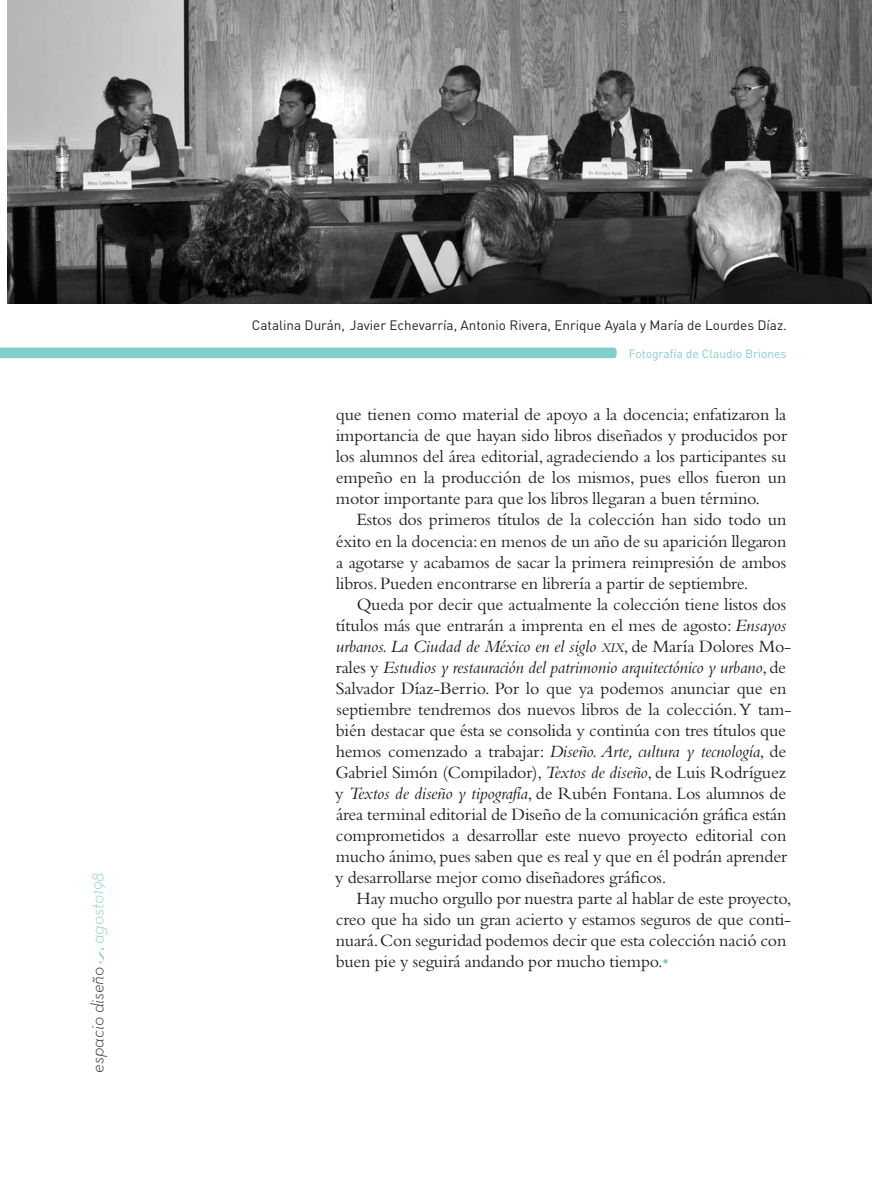
<style>
.page{position:relative;width:872px;height:1191px;background:#fff}
.page>*{position:absolute;margin:0;border:0;box-sizing:border-box;transform-origin:0 0}
.t1{font:18px "Bembo Std";letter-spacing:-.01em;color:#231f20}
.t2{font:italic 18px "Bembo Std";letter-spacing:-.01em;color:#231f20}
.t3{font:italic 300 18px "Neutra Text";letter-spacing:-.01em;color:#231f20}
.t4{font:13.5px "DIN Pro";color:#231f20}
.t5{font:12px "DIN Pro";color:#82ceca}
.s1{color:#82ceca}
.s2{font-style:italic}
.s3{font-size:13.65px}
.s4{font-style:normal}
</style>
<div class="page">
<svg style="left:99px;top:948px;width:6px;height:15px"></svg>
<img style="left:8px;top:0;width:864px;height:304px">
<svg style="left:0;top:347px;width:616px;height:11px;background:#88d0cc"></svg>
<p class="t3" style="left:86px;top:1072px;width:201px;rotate:-90deg">espacio diseño <span class="s1">agosto198</span></p>
<p class="t4" style="left:252px;top:316px;width:536px">Catalina Durán, Javier Echevarría, Antonio Rivera, Enrique Ayala y María de Lourdes Díaz.</p>
<p class="t5" style="left:629px;top:345px;width:159px">Fotografía de Claudio Briones</p>
<p class="t1" style="left:336px;top:404px;width:452px">que tienen como material de apoyo a la docencia; enfatizaron la</p>
<p class="t1" style="left:336px;top:425px;width:453px">importancia de que hayan sido libros diseñados y producidos por</p>
<p class="t1" style="left:336px;top:446px;width:452px">los alumnos del área editorial, agradeciendo a los participantes su</p>
<p class="t1" style="left:336px;top:467px;width:452px">empeño en la producción de los mismos, pues ellos fueron un</p>
<p class="t1" style="left:336px;top:488px;width:426px">motor importante para que los libros llegaran a buen término.</p>
<p class="t1" style="left:356px;top:509px;width:431px">Estos dos primeros títulos de la colección han sido todo un</p>
<p class="t1" style="left:336px;top:530px;width:452px">éxito en la docencia: en menos de un año de su aparición llegaron</p>
<p class="t1" style="left:336px;top:551px;width:451px">a agotarse y acabamos de sacar la primera reimpresión de ambos</p>
<p class="t1" style="left:336px;top:572px;width:414px">libros. Pueden encontrarse en librería a partir de septiembre.</p>
<p class="t1" style="left:357px;top:593px;width:431px">Queda por decir que actualmente la colección tiene listos dos</p>
<p class="t1" style="left:336px;top:614px;width:452px">títulos más que entrarán a imprenta en el mes de agosto: <span class="s2">Ensayos</span></p>
<p class="t2" style="left:336px;top:635px;width:457px">urbanos. La Ciudad de México en el siglo <span class="s3">xix</span><span class="s4">, de María Dolores Mo-</span></p>
<p class="t2" style="left:336px;top:656px;width:452px"><span class="s4">rales y</span> Estudios y restauración del patrimonio arquitectónico y urbano<span class="s4">, de</span></p>
<p class="t1" style="left:336px;top:677px;width:452px">Salvador Díaz-Berrio. Por lo que ya podemos anunciar que en</p>
<p class="t1" style="left:336px;top:698px;width:456px">septiembre tendremos dos nuevos libros de la colección. Y tam-</p>
<p class="t1" style="left:336px;top:719px;width:452px">bién destacar que ésta se consolida y continúa con tres títulos que</p>
<p class="t2" style="left:336px;top:740px;width:452px"><span class="s4">hemos comenzado a trabajar:</span> Diseño. Arte, cultura y tecnología<span class="s4">, de</span></p>
<p class="t1" style="left:335px;top:761px;width:452px">Gabriel Simón (Compilador), <span class="s2">Textos de diseño</span>, de Luis Rodríguez</p>
<p class="t1" style="left:335px;top:782px;width:452px">y <span class="s2">Textos de diseño y tipografía</span>, de Rubén Fontana. Los alumnos de</p>
<p class="t1" style="left:336px;top:803px;width:452px">área terminal editorial de Diseño de la comunicación gráfica están</p>
<p class="t1" style="left:336px;top:824px;width:452px">comprometidos a desarrollar este nuevo proyecto editorial con</p>
<p class="t1" style="left:336px;top:845px;width:452px">mucho ánimo, pues saben que es real y que en él podrán aprender</p>
<p class="t1" style="left:335px;top:866px;width:333px">y desarrollarse mejor como diseñadores gráficos.</p>
<p class="t1" style="left:357px;top:887px;width:436px">Hay mucho orgullo por nuestra parte al hablar de este proyecto,</p>
<p class="t1" style="left:336px;top:908px;width:457px">creo que ha sido un gran acierto y estamos seguros de que conti-</p>
<p class="t1" style="left:336px;top:929px;width:452px">nuará. Con seguridad podemos decir que esta colección nació con</p>
<p class="t1" style="left:336px;top:950px;width:335px">buen pie y seguirá andando por mucho tiempo.<span class="s1">•</span></p>
</div>
